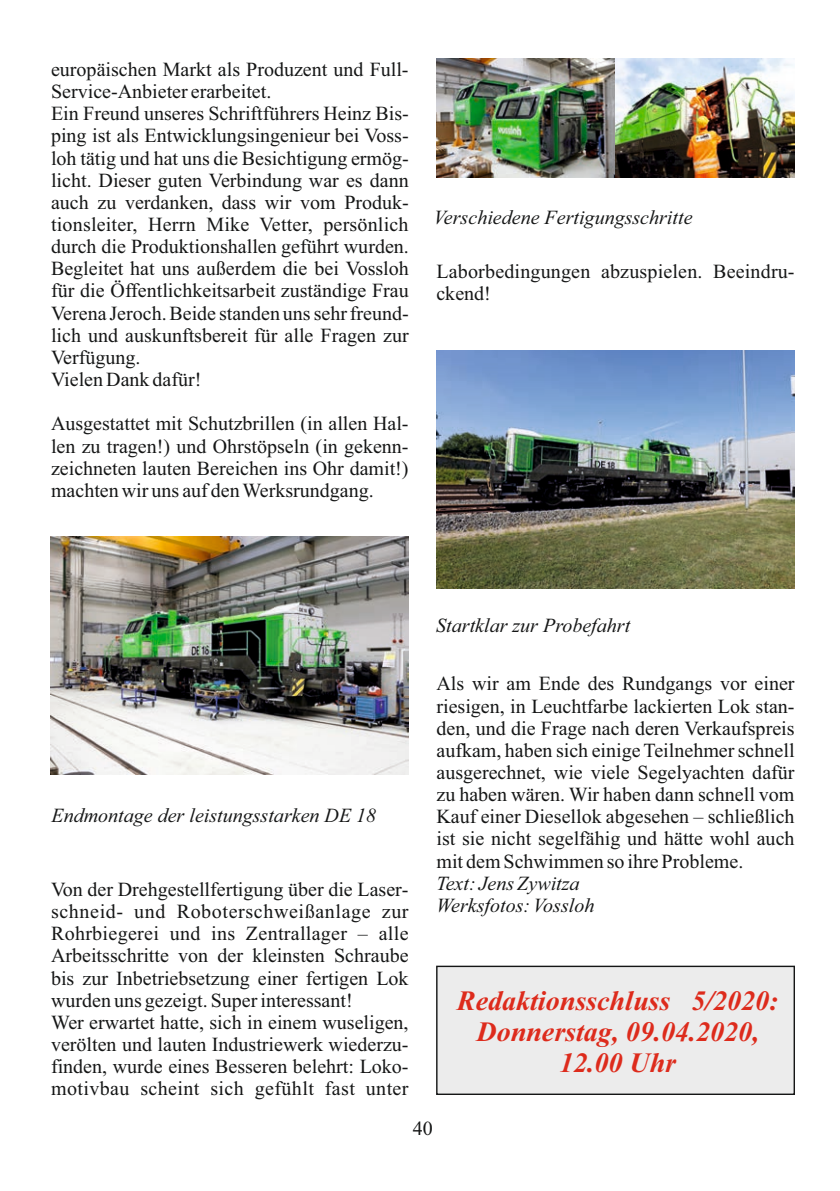
<style>
.page{position:relative;width:840px;height:1191px;background:#fff}
.page>*{position:absolute;margin:0;border:0;box-sizing:border-box;transform-origin:0 0}
.t1{font:italic 700 28px/31px "Times New Roman";color:#dd2b1c;text-align:center}
.t2{font:20px/22.2px "Times New Roman";color:#151616}
.t3{font:italic 20px/22.2px "Times New Roman";color:#151616}
</style>
<div class="page">
<img style="left:51px;top:536px;width:357px;height:239px">
<img style="left:436px;top:58px;width:358px;height:119px">
<img style="left:436px;top:350px;width:357px;height:239px">
<div style="left:436px;top:965px;width:358px;height:130px;background:#ececec;border:1px solid #151616"></div>
<p class="t2" style="left:51px;top:60px;width:359px">europäischen Markt als Produzent und Full-Service-Anbieter erarbeitet.<br>Ein Freund unseres Schriftführers Heinz Bis&shy;ping ist als Entwicklungsingenieur bei Voss&shy;loh tätig und hat uns die Besichtigung ermög&shy;licht. Dieser guten Verbindung war es dann auch zu verdanken, dass wir vom Produk&shy;tionsleiter, Herrn Mike Vetter, persönlich durch die Produktionshallen geführt wurden.<br>Begleitet hat uns außerdem die bei Vossloh für die Öffentlichkeitsarbeit zuständige Frau Verena Jeroch. Beide standen uns sehr freund&shy;lich und auskunftsbereit für alle Fragen zur Verfügung.<br>Vielen Dank dafür!</p>
<p class="t2" style="left:51px;top:414px;width:359px;text-align:justify">Ausgestattet mit Schutzbrillen (in allen Hal&shy;len zu tragen!) und Ohrstöpseln (in gekenn&shy;zeichneten lauten Bereichen ins Ohr damit!) machten wir uns auf den Werksrundgang.</p>
<p class="t3" style="left:433px;top:209px;width:260px">Verschiedene Fertigungsschritte</p>
<p class="t2" style="left:436px;top:262px;width:359px">Laborbedingungen abzuspielen. Beeindru&shy;ckend!</p>
<p class="t3" style="left:51px;top:806px;width:326px">Endmontage der leistungsstarken DE 18</p>
<p class="t2" style="left:51px;top:880px;width:359px">Von der Drehgestellfertigung über die Laser&shy;schneid- und Roboterschweißanlage zur Rohrbiegerei und ins Zentrallager – alle Arbeitsschritte von der kleinsten Schraube bis zur Inbetriebsetzung einer fertigen Lok wurden uns gezeigt. Super interessant!<br>Wer erwartet hatte, sich in einem wuseligen, verölten und lauten Industriewerk wiederzu&shy;finden, wurde eines Besseren belehrt: Loko&shy;motivbau scheint sich gefühlt fast unter</p>
<p class="t3" style="left:436px;top:616px;width:195px">Startklar zur Probefahrt</p>
<p class="t2" style="left:436px;top:674px;width:359px;text-align:justify">Als wir am Ende des Rundgangs vor einer riesigen, in Leuchtfarbe lackierten Lok stan&shy;den, und die Frage nach deren Verkaufspreis aufkam, haben sich einige Teilnehmer schnell ausgerechnet, wie viele Segelyachten dafür zu haben wären. Wir haben dann schnell vom Kauf einer Diesellok abgesehen – schließlich ist sie nicht segelfähig und hätte wohl auch mit dem Schwimmen so ihre Probleme.</p>
<p class="t3" style="left:436px;top:874px;width:159px">Text: Jens Zywitza<br>Werksfotos: Vossloh</p>
<h1 class="t1" style="left:456px;top:988px;width:323px">Redaktionsschluss 5/2020:<br>Donnerstag, 09.04.2020,<br>12.00 Uhr</h1>
<p class="t2" style="left:412px;top:1119px;width:21px">40</p>
</div>
